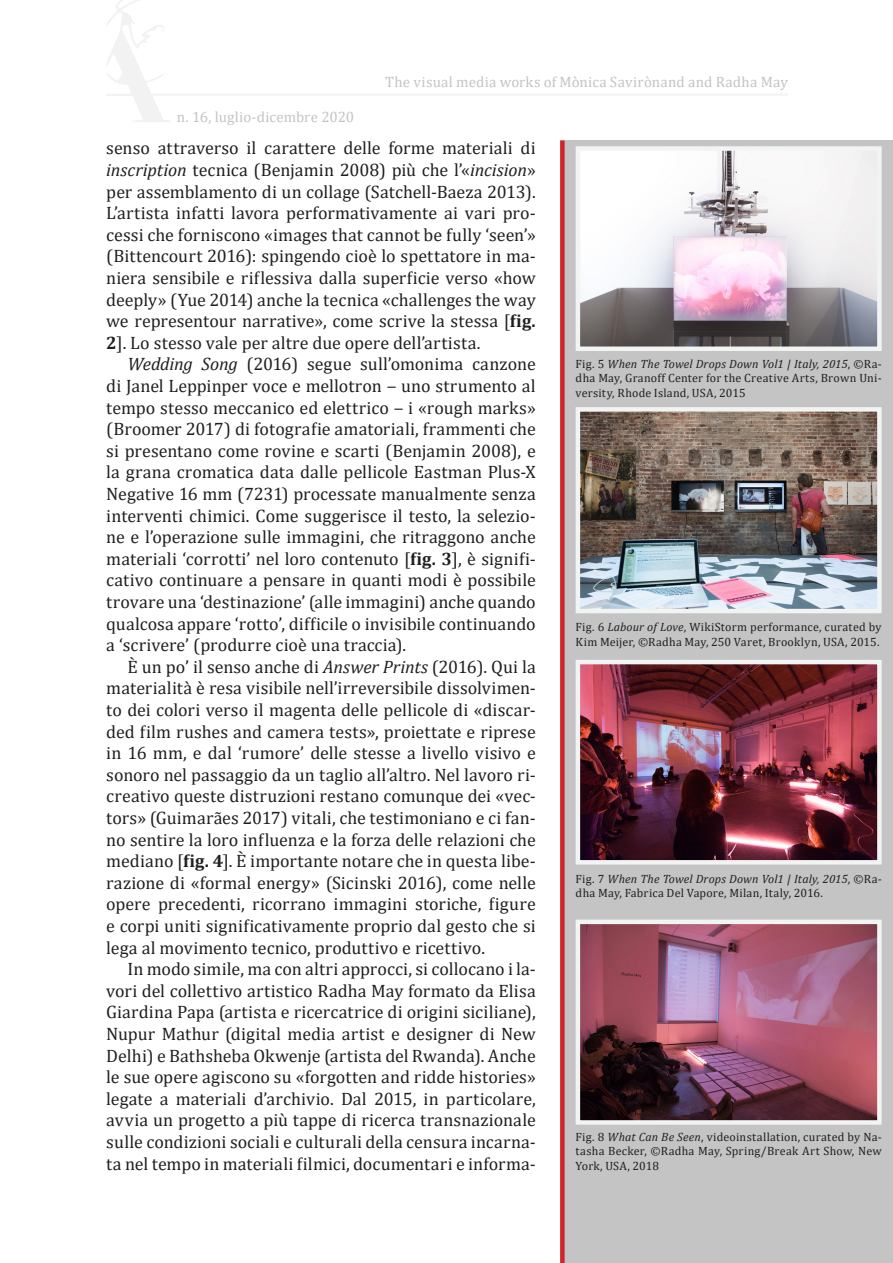
<style>
.page{position:relative;width:893px;height:1263px;background:#fff}
.page>*{position:absolute;margin:0;border:0;box-sizing:border-box;transform-origin:0 0}
.Corpo{font:18px/21.6px "Cambria";letter-spacing:.005em;color:#231f20;text-align:justify}
.t1{font:15px "Cambria";letter-spacing:.01em;color:#c4c4c4}
.Didascalia{font:12px/14.4px "Cambria";letter-spacing:.02em;color:#231f20;text-align:justify}
.s1{font-style:italic}
.s2{font-weight:700}
</style>
<div class="page">
<svg style="left:107px;top:0;width:64px;height:122px"></svg>
<hr style="left:131px;top:93px;width:657px;height:3px;background:#f2f3f3">
<div style="left:564px;top:140px;width:329px;height:1123px;background:#c4c4c4"></div>
<div style="left:560px;top:140px;width:5px;height:1123px;background:#d1232a"></div>
<img style="left:581px;top:151px;width:296px;height:195px">
<div style="left:576px;top:146px;width:306px;height:205px;border:4px solid #f2f3f3"></div>
<img style="left:581px;top:412px;width:296px;height:196px">
<div style="left:576px;top:407px;width:306px;height:206px;border:4px solid #f2f3f3"></div>
<img style="left:581px;top:665px;width:296px;height:194px">
<div style="left:576px;top:660px;width:306px;height:204px;border:4px solid #f2f3f3"></div>
<img style="left:581px;top:925px;width:296px;height:195px">
<div style="left:576px;top:920px;width:306px;height:205px;border:4px solid #f2f3f3"></div>
<p class="t1" style="left:385px;top:73px;width:404px">The visual media works of Mònica Savirònand and Radha May</p>
<p class="t1" style="left:177px;top:108px;width:179px">n. 16, luglio-dicembre 2020</p>
<p class="Corpo" style="left:106px;top:137px;width:431px">senso attraverso il carattere delle forme materiali di <span class="s1">inscription</span> tecnica (Benjamin 2008) più che l’«<span class="s1">incision</span>» per assemblamento di un collage (Satchell-Baeza 2013).<br>L’artista infatti lavora performativamente ai vari pro&shy;cessi che forniscono «images that cannot be fully ‘seen’» (Bittencourt 2016): spingendo cioè lo spettatore in ma&shy;niera sensibile e riflessiva dalla superficie verso «how deeply» (Yue 2014) anche la tecnica «challenges the way we representour narrative», come scrive la stessa [<span class="s2">fig.<br>2</span>]. Lo stesso vale per altre due opere dell’artista.</p>
<p class="Corpo" style="left:106px;top:353px;width:431px;text-indent:21px"><span class="s1">Wedding Song</span> (2016) segue sull’omonima canzone di Janel Leppinper voce e mellotron ‒ uno strumento al tempo stesso meccanico ed elettrico ‒ i «rough marks» (Broomer 2017) di fotografie amatoriali, frammenti che si presentano come rovine e scarti (Benjamin 2008), e la grana cromatica data dalle pellicole Eastman Plus-X Negative 16 mm (7231) processate manualmente senza interventi chimici. Come suggerisce il testo, la selezio&shy;ne e l’operazione sulle immagini, che ritraggono anche materiali ‘corrotti’ nel loro contenuto [<span class="s2">fig. 3</span>], è signifi&shy;cativo continuare a pensare in quanti modi è possibile trovare una ‘destinazione’ (alle immagini) anche quando qualcosa appare ‘rotto’, difficile o invisibile continuando a ‘scrivere’ (produrre cioè una traccia).</p>
<p class="Corpo" style="left:106px;top:656px;width:431px;text-indent:21px">È un po’ il senso anche di <span class="s1">Answer Prints</span> (2016). Qui la materialità è resa visibile nell’irreversibile dissolvimen&shy;to dei colori verso il magenta delle pellicole di «discar&shy;ded film rushes and camera tests», proiettate e riprese in 16 mm, e dal ‘rumore’ delle stesse a livello visivo e sonoro nel passaggio da un taglio all’altro. Nel lavoro ri&shy;creativo queste distruzioni restano comunque dei «vec&shy;tors» (Guimarães 2017) vitali, che testimoniano e ci fan&shy;no sentire la loro influenza e la forza delle relazioni che mediano [<span class="s2">fig. 4</span>]. È importante notare che in questa libe&shy;razione di «formal energy» (Sicinski 2016), come nelle opere precedenti, ricorrano immagini storiche, figure e corpi uniti significativamente proprio dal gesto che si lega al movimento tecnico, produttivo e ricettivo.</p>
<p class="Corpo" style="left:106px;top:958px;width:431px;text-indent:21px">In modo simile, ma con altri approcci, si collocano i la&shy;vori del collettivo artistico Radha May formato da Elisa Giardina Papa (artista e ricercatrice di origini siciliane), Nupur Mathur (digital media artist e designer di New Delhi) e Bathsheba Okwenje (artista del Rwanda). Anche le sue opere agiscono su «forgotten and ridde histories» legate a materiali d’archivio. Dal 2015, in particolare, avvia un progetto a più tappe di ricerca transnazionale sulle condizioni sociali e culturali della censura incarna&shy;ta nel tempo in materiali filmici, documentari e informa-</p>
<p class="Didascalia" style="left:576px;top:356px;width:307px">Fig. 5 <span class="s1">When The Towel Drops Down Vol1 | Italy, 2015</span>, ©Ra&shy;dha May, Granoff Center for the Creative Arts, Brown Uni&shy;versity, Rhode Island, USA, 2015</p>
<p class="Didascalia" style="left:576px;top:620px;width:308px">Fig. 6 <span class="s1">Labour of Love</span>, WikiStorm performance, curated by<br>Kim Meijer, ©Radha May, 250 Varet, Brooklyn, USA, 2015.</p>
<p class="Didascalia" style="left:576px;top:871px;width:307px">Fig. 7 <span class="s1">When The Towel Drops Down Vol1 | Italy, 2015</span>, ©Ra&shy;dha May, Fabrica Del Vapore, Milan, Italy, 2016.</p>
<p class="Didascalia" style="left:576px;top:1129px;width:307px">Fig. 8 <span class="s1">What Can Be Seen</span>, videoinstallation, curated by Na&shy;tasha Becker, ©Radha May, Spring/Break Art Show, New York, USA, 2018</p>
</div>
